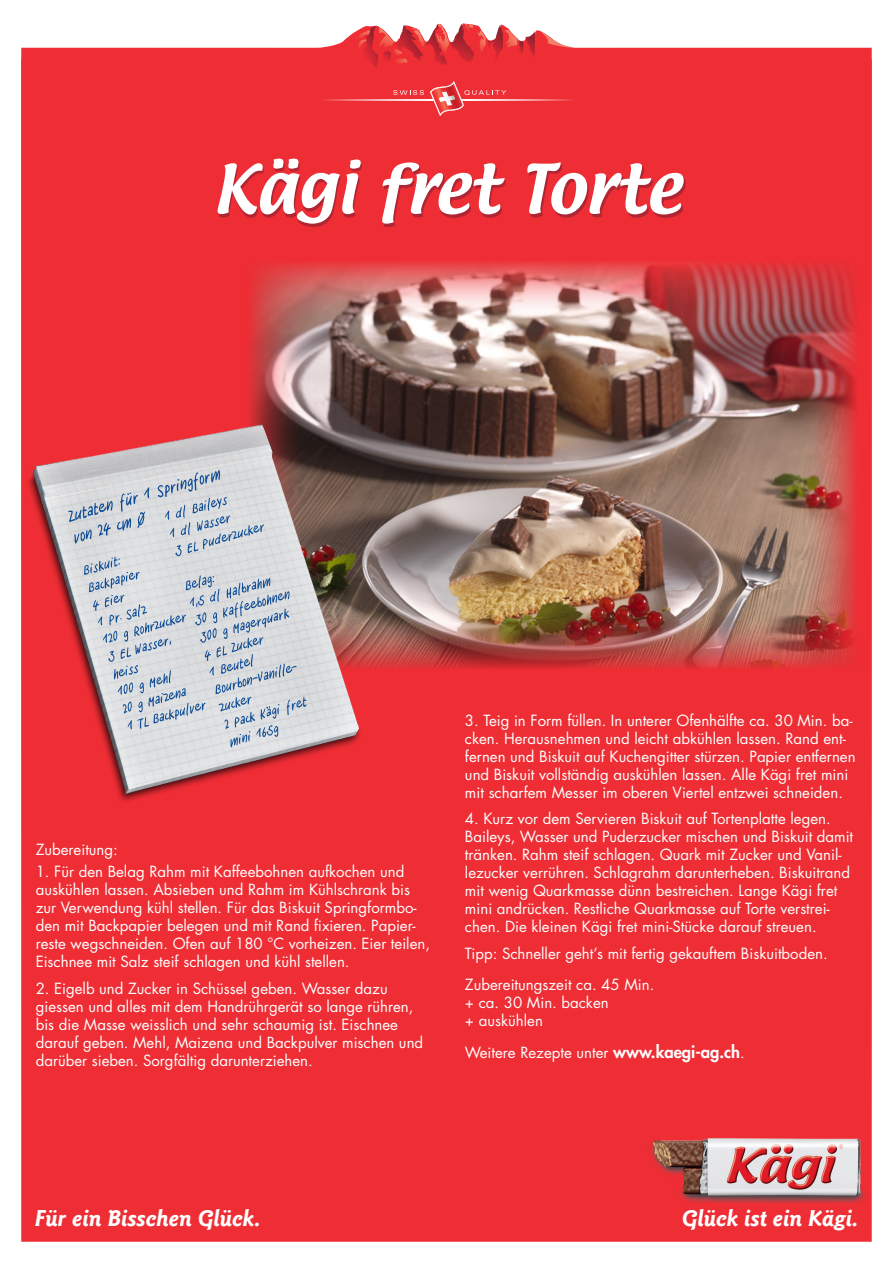
<style>
.page{position:relative;width:893px;height:1263px;background:#fff}
.page>*{position:absolute;margin:0;border:0;box-sizing:border-box;transform-origin:0 0}
.t1{font:60px "Lucida Big Cas Dem Ita";color:#fff}
.t2{font:italic 700 23.7px "Goudy Sans LT";color:#fff}
.t3{font:15px/18px "Futura Std";color:#fff}
.s1{font-weight:800;font-size:16.5px}
</style>
<div class="page">
<div style="left:21px;top:23px;width:851px;height:1219px;background:#ee2d34"></div>
<svg style="left:357px;top:30px;width:5px;height:19px"></svg>
<img style="left:362px;top:26px;width:16px;height:42px">
<img style="left:426px;top:24px;width:21px;height:41px">
<img style="left:423px;top:30px;width:2px;height:19px">
<img style="left:436px;top:24px;width:13px;height:29px">
<img style="left:379px;top:28px;width:15px;height:24px">
<img style="left:477px;top:31px;width:9px;height:24px">
<img style="left:505px;top:30px;width:12px;height:17px">
<svg style="left:509px;top:30px;width:11px;height:11px"></svg>
<img style="left:518px;top:40px;width:5px;height:15px">
<img style="left:526px;top:31px;width:9px;height:26px">
<img style="left:541px;top:32px;width:30px;height:15px">
<img style="left:394px;top:25px;width:29px;height:36px">
<img style="left:450px;top:24px;width:24px;height:38px">
<svg style="left:481px;top:25px;width:6px;height:16px"></svg>
<img style="left:487px;top:25px;width:16px;height:39px">
<svg style="left:383px;top:49px;width:24px;height:16px"></svg>
<img style="left:248px;top:261px;width:610px;height:408px">
<img style="left:21px;top:409px;width:357px;height:402px">
<svg style="left:318px;top:100px;width:258px;height:1px"></svg>
<svg style="left:393px;top:90px;width:31px;height:5px"></svg>
<svg style="left:430px;top:81px;width:76px;height:35px;background:#ed4a4f"></svg>
<img style="left:637px;top:1129px;width:232px;height:74px">
<svg style="left:219px;top:162px;width:466px;height:65px;background:#d82a33"></svg>
<svg style="left:68px;top:470px;width:239px;height:277px;background:#c6c3ca"></svg>
<p class="t1" style="left:212px;top:140px;width:470px">Kägi fret Torte</p>
<p class="t3" style="left:36px;top:841px;width:84px">Zubereitung:</p>
<p class="t3" style="left:36px;top:863px;width:396px">1. Für den Belag Rahm mit Kaffeebohnen aufkochen und auskühlen lassen. Absieben und Rahm im Kühlschrank bis zur Verwendung kühl stellen. Für das Biskuit Springformbo&shy;den mit Backpapier belegen und mit Rand fixieren. Papier&shy;reste wegschneiden. Ofen auf 180 °C vorheizen. Eier teilen, Eischnee mit Salz steif schlagen und kühl stellen.</p>
<p class="t3" style="left:36px;top:979px;width:389px">2. Eigelb und Zucker in Schüssel geben. Wasser dazu giessen und alles mit dem Handrührgerät so lange rühren, bis die Masse weisslich und sehr schaumig ist. Eischnee darauf geben. Mehl, Maizena und Backpulver mischen und darüber sieben. Sorgfältig darunterziehen.</p>
<p class="t3" style="left:465px;top:711px;width:392px">3. Teig in Form füllen. In unterer Ofenhälfte ca. 30 Min. ba&shy;cken. Herausnehmen und leicht abkühlen lassen. Rand ent&shy;fernen und Biskuit auf Kuchengitter stürzen. Papier entfernen und Biskuit vollständig auskühlen lassen. Alle Kägi fret mini mit scharfem Messer im oberen Viertel entzwei schneiden.</p>
<p class="t3" style="left:465px;top:810px;width:390px">4. Kurz vor dem Servieren Biskuit auf Tortenplatte legen.<br>Baileys, Wasser und Puderzucker mischen und Biskuit damit tränken. Rahm steif schlagen. Quark mit Zucker und Vanil&shy;lezucker verrühren. Schlagrahm darunterheben. Biskuitrand mit wenig Quarkmasse dünn bestreichen. Lange Kägi fret mini andrücken. Restliche Quarkmasse auf Torte verstrei&shy;chen. Die kleinen Kägi fret mini-Stücke darauf streuen.</p>
<p class="t3" style="left:465px;top:944px;width:364px">Tipp: Schneller geht’s mit fertig gekauftem Biskuitboden.</p>
<p class="t3" style="left:465px;top:975px;width:191px">Zubereitungszeit ca. 45 Min. + ca. 30 Min. backen<br>+ auskühlen</p>
<p class="t3" style="left:465px;top:1044px;width:281px">Weitere Rezepte unter <span class="s1">www.kaegi-ag.ch</span>.</p>
<p class="t2" style="left:35px;top:1204px;width:227px">Für ein Bisschen Glück.</p>
<p class="t2" style="left:682px;top:1205px;width:178px">Glück ist ein Kägi.</p>
</div>
